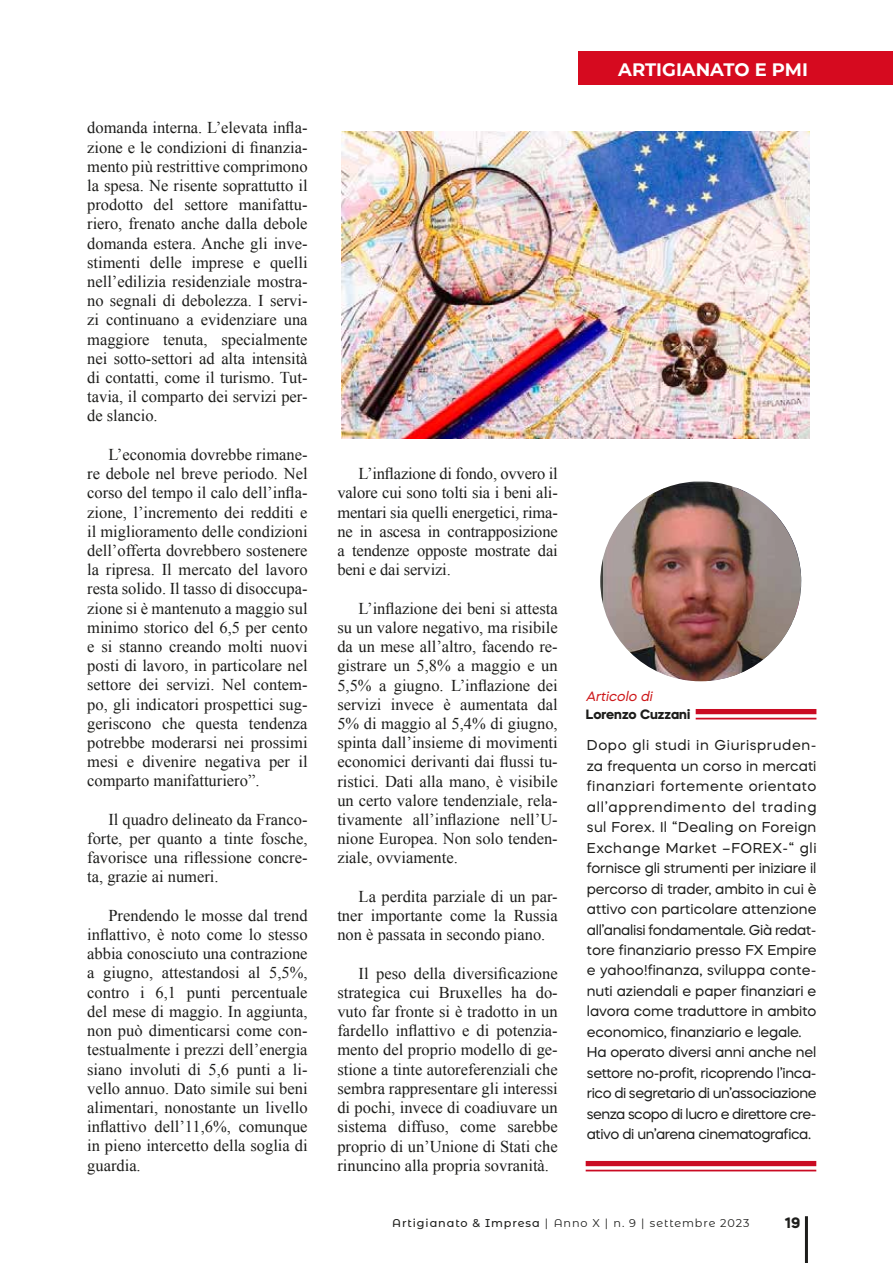
<style>
.page{position:relative;width:893px;height:1263px;background:#fff}
.page>*{position:absolute;margin:0;border:0;box-sizing:border-box;transform-origin:0 0}
.t1{font:700 18px "Montserrat";color:#fff}
.t2{font:16.5px/19.2px "Times New Roman";color:#1d1d1b;text-align:justify}
.t3{font:700 15px "Mazzard H";color:#1d1d1b}
.t4{font:14.25px/20.5px "Mazzard H";letter-spacing:-.01em;color:#1d1d1b}
.t5{font:700 13.5px "Mazzard H";color:#1d1d1b}
.t6{font:italic 13.5px "Mazzard H";color:#cd1719}
.t7{font:11.25px "Montserrat Alternates";letter-spacing:.08em;color:#1d1d1b}
.s1{font-weight:500}
</style>
<div class="page">
<hr style="left:805px;top:1216px;width:3px;height:47px;background:#1d1d1b">
<div style="left:578px;top:52px;width:315px;height:33px;background:#d60a1f"></div>
<img style="left:341px;top:132px;width:468px;height:306px">
<div style="left:696px;top:709px;width:120px;height:5px;background:#ca0b23"></div>
<hr style="left:696px;top:718px;width:120px;height:1px;background:#ca0b23">
<div style="left:586px;top:1161px;width:230px;height:5px;background:#ca0b23"></div>
<hr style="left:586px;top:1170px;width:230px;height:1px;background:#ca0b23">
<img style="left:600px;top:482px;width:201px;height:199px">
<p class="t2" style="left:87px;top:118px;width:222px">domanda interna. L’elevata infla&shy;zione e le condizioni di finanzia&shy;mento più restrittive comprimono la spesa. Ne risente soprattutto il prodotto del settore manifattu&shy;riero, frenato anche dalla debole domanda estera. Anche gli inve&shy;stimenti delle imprese e quelli nell’edilizia residenziale mostra&shy;no segnali di debolezza. I servi&shy;zi continuano a evidenziare una maggiore tenuta, specialmente nei sotto-settori ad alta intensità di contatti, come il turismo. Tut&shy;tavia, il comparto dei servizi per&shy;de slancio.</p>
<p class="t2" style="left:87px;top:444px;width:222px;text-indent:21px">L’economia dovrebbe rimane&shy;re debole nel breve periodo. Nel corso del tempo il calo dell’infla&shy;zione, l’incremento dei redditi e il miglioramento delle condizioni dell’offerta dovrebbero sostenere la ripresa. Il mercato del lavoro resta solido. Il tasso di disoccupa&shy;zione si è mantenuto a maggio sul minimo storico del 6,5 per cento e si stanno creando molti nuovi posti di lavoro, in particolare nel settore dei servizi. Nel contem&shy;po, gli indicatori prospettici sug&shy;geriscono che questa tendenza potrebbe moderarsi nei prossimi mesi e divenire negativa per il comparto manifatturiero”.</p>
<p class="t2" style="left:87px;top:809px;width:222px;text-indent:21px">Il quadro delineato da Franco&shy;forte, per quanto a tinte fosche, favorisce una riflessione concre&shy;ta, grazie ai numeri.</p>
<p class="t2" style="left:87px;top:905px;width:222px;text-indent:21px">Prendendo le mosse dal trend inflattivo, è noto come lo stesso abbia conosciuto una contrazione a giugno, attestandosi al 5,5%, contro i 6,1 punti percentuale del mese di maggio. In aggiunta, non può dimenticarsi come con&shy;testualmente i prezzi dell’energia siano involuti di 5,6 punti a li&shy;vello annuo. Dato simile sui beni alimentari, nonostante un livello inflattivo dell’11,6%, comunque in pieno intercetto della soglia di guardia.</p>
<p class="t1" style="left:618px;top:56px;width:191px">ARTIGIANATO E PMI</p>
<p class="t2" style="left:337px;top:464px;width:222px;text-indent:21px">L’inflazione di fondo, ovvero il valore cui sono tolti sia i beni ali&shy;mentari sia quelli energetici, rima&shy;ne in ascesa in contrapposizione a tendenze opposte mostrate dai beni e dai servizi.</p>
<p class="t2" style="left:337px;top:598px;width:222px;text-indent:21px">L’inflazione dei beni si attesta su un valore negativo, ma risibile da un mese all’altro, facendo re&shy;gistrare un 5,8% a maggio e un 5,5% a giugno. L’inflazione dei servizi invece è aumentata dal 5% di maggio al 5,4% di giugno, spinta dall’insieme di movimenti economici derivanti dai flussi tu&shy;ristici. Dati alla mano, è visibile un certo valore tendenziale, rela&shy;tivamente all’inflazione nell’U&shy;nione Europea. Non solo tenden&shy;ziale, ovviamente.</p>
<p class="t2" style="left:337px;top:886px;width:222px;text-indent:21px">La perdita parziale di un par&shy;tner importante come la Russia non è passata in secondo piano.</p>
<p class="t2" style="left:337px;top:963px;width:222px;text-indent:21px">Il peso della diversificazione strategica cui Bruxelles ha do&shy;vuto far fronte si è tradotto in un fardello inflattivo e di potenzia&shy;mento del proprio modello di ge&shy;stione a tinte autoreferenziali che sembra rappresentare gli interessi di pochi, invece di coadiuvare un sistema diffuso, come sarebbe proprio di un’Unione di Stati che rinuncino alla propria sovranità.</p>
<p class="t6" style="left:586px;top:687px;width:71px">Articolo di</p>
<p class="t5" style="left:586px;top:705px;width:106px">Lorenzo Cuzzani</p>
<p class="t4" style="left:587px;top:735px;width:231px">Dopo gli studi in Giurispruden&shy;za frequenta un corso in mercati finanziari fortemente orientato all’apprendimento del trading sul Forex. Il “Dealing on Foreign Exchange Market –FOREX-“ gli fornisce gli strumenti per iniziare il percorso di trader, ambito in cui è attivo con particolare attenzione all’analisi fondamentale. Già redat&shy;tore finanziario presso FX Empire e yahoo!finanza, sviluppa conte&shy;nuti aziendali e paper finanziari e lavora come traduttore in ambito economico, finanziario e legale.<br>Ha operato diversi anni anche nel settore no-profit, ricoprendo l’inca&shy;rico di segretario di un’associazione senza scopo di lucro e direttore cre&shy;ativo di un’arena cinematografica.</p>
<p class="t7" style="left:392px;top:1215px;width:359px"><span class="s1">Artigianato &amp; Impresa</span> | Anno X | n. 9 | settembre 2023</p>
<p class="t3" style="left:784px;top:1212px;width:17px">19</p>
</div>
